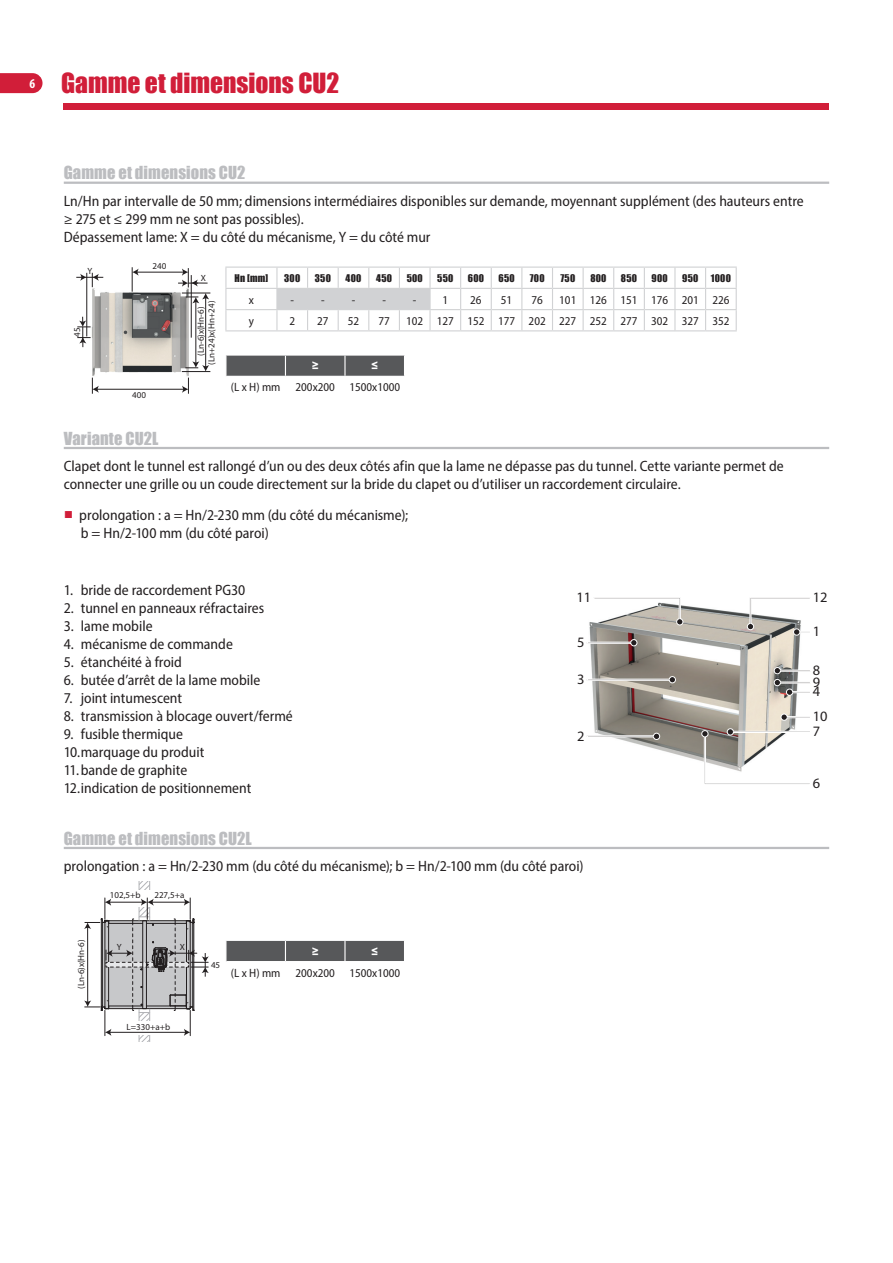
<style>
.page{position:relative;width:893px;height:1263px;background:#fff}
.page>*{position:absolute;margin:0;border:0;box-sizing:border-box;transform-origin:0 0}
.t1{font:25.5px "Impact";color:#d11e39}
.t2{font:16.5px "Impact";letter-spacing:.005em;color:#bcbdc0}
.t3{font:semi-condensed 15px/18px "Myriad Pro";color:#231f20}
.t4{font:14.4px/11.9px "Myriad Pro";color:#231f20}
.t5{font:semi-condensed 12px "Myriad Pro";color:#231f20}
.t6{font:12px "Impact";color:#fff}
.t7{font:9.75px "Impact";letter-spacing:.025em;color:#231f20}
.t8{font:9px/10.6px "Myriad Pro";color:#231f20;text-align:center}
.s1{font-family:"Lucida Sans Unicode";font-stretch:normal;font-size:12px;color:#d11e39}
</style>
<div class="page">
<div style="left:64px;top:103px;width:765px;height:6px;background:#d11e39"></div>
<svg style="left:0;top:73px;width:43px;height:20px"></svg>
<hr style="left:64px;top:182px;width:765px;height:2px;background:#bcbdc0">
<hr style="left:64px;top:447px;width:765px;height:2px;background:#bcbdc0">
<hr style="left:64px;top:847px;width:765px;height:2px;background:#bcbdc0">
<img style="left:82px;top:278px;width:129px;height:108px">
<hr style="left:196px;top:301px;width:1px;height:62px;background:#231f20">
<hr style="left:191px;top:275px;width:1px;height:63px;background:#231f20">
<svg style="left:76px;top:273px;width:27px;height:14px"></svg>
<hr style="left:87px;top:273px;width:1px;height:63px;background:#231f20">
<svg style="left:77px;top:317px;width:14px;height:30px"></svg>
<hr style="left:97px;top:389px;width:87px;height:1px;background:#231f20">
<svg style="left:92px;top:378px;width:7px;height:16px"></svg>
<svg style="left:182px;top:378px;width:7px;height:16px"></svg>
<hr style="left:137px;top:272px;width:47px;height:1px;background:#231f20">
<svg style="left:132px;top:267px;width:7px;height:25px"></svg>
<svg style="left:178px;top:268px;width:30px;height:19px"></svg>
<hr style="left:205px;top:298px;width:1px;height:69px;background:#231f20">
<svg style="left:182px;top:361px;width:28px;height:11px"></svg>
<svg style="left:182px;top:293px;width:28px;height:10px"></svg>
<svg style="left:225px;top:267px;width:512px;height:63px"></svg>
<hr style="left:225px;top:330px;width:52px;height:1px;background:#d1d2d4">
<hr style="left:277px;top:330px;width:31px;height:1px;background:#d1d2d4">
<hr style="left:308px;top:330px;width:30px;height:1px;background:#d1d2d4">
<hr style="left:338px;top:330px;width:31px;height:1px;background:#d1d2d4">
<hr style="left:369px;top:330px;width:30px;height:1px;background:#d1d2d4">
<hr style="left:399px;top:330px;width:31px;height:1px;background:#d1d2d4">
<hr style="left:430px;top:330px;width:31px;height:1px;background:#d1d2d4">
<hr style="left:461px;top:330px;width:30px;height:1px;background:#d1d2d4">
<hr style="left:491px;top:330px;width:31px;height:1px;background:#d1d2d4">
<hr style="left:522px;top:330px;width:30px;height:1px;background:#d1d2d4">
<hr style="left:552px;top:330px;width:31px;height:1px;background:#d1d2d4">
<hr style="left:583px;top:330px;width:31px;height:1px;background:#d1d2d4">
<hr style="left:614px;top:330px;width:30px;height:1px;background:#d1d2d4">
<hr style="left:644px;top:330px;width:31px;height:1px;background:#d1d2d4">
<hr style="left:675px;top:330px;width:31px;height:1px;background:#d1d2d4">
<hr style="left:706px;top:330px;width:31px;height:1px;background:#d1d2d4">
<svg style="left:226px;top:355px;width:179px;height:21px;background:#616264"></svg>
<img style="left:586px;top:597px;width:224px;height:177px">
<div style="left:631px;top:639px;width:6px;height:7px;background:#231f20;border-radius:3px"></div>
<div style="left:631px;top:639px;width:6px;height:7px;border:1px solid #fff;border-radius:3px"></div>
<div style="left:669px;top:676px;width:6px;height:7px;background:#231f20;border-radius:3px"></div>
<div style="left:669px;top:676px;width:7px;height:7px;border:1px solid #fff;border-radius:3px"></div>
<div style="left:653px;top:733px;width:7px;height:6px;background:#231f20;border-radius:3px"></div>
<div style="left:653px;top:733px;width:7px;height:7px;border:1px solid #fff;border-radius:3px"></div>
<div style="left:793px;top:629px;width:7px;height:6px;background:#231f20;border-radius:3px"></div>
<div style="left:793px;top:629px;width:7px;height:6px;border:1px solid #fff;border-radius:3px"></div>
<div style="left:774px;top:667px;width:6px;height:7px;background:#231f20;border-radius:3px"></div>
<div style="left:774px;top:667px;width:7px;height:7px;border:1px solid #fff;border-radius:3px"></div>
<div style="left:774px;top:679px;width:6px;height:7px;background:#231f20;border-radius:3px"></div>
<div style="left:774px;top:679px;width:7px;height:7px;border:1px solid #fff;border-radius:3px"></div>
<div style="left:786px;top:689px;width:7px;height:6px;background:#231f20;border-radius:3px"></div>
<div style="left:786px;top:689px;width:7px;height:6px;border:1px solid #fff;border-radius:3px"></div>
<svg style="left:781px;top:714px;width:6px;height:6px"></svg>
<div style="left:727px;top:728px;width:7px;height:7px;border:1px solid #fff;border-radius:3px"></div>
<div style="left:747px;top:623px;width:7px;height:7px;background:#231f20;border-radius:3px"></div>
<div style="left:747px;top:623px;width:7px;height:7px;border:1px solid #fff;border-radius:3px"></div>
<div style="left:676px;top:618px;width:7px;height:7px;border:1px solid #fff;border-radius:3px"></div>
<div style="left:701px;top:730px;width:7px;height:7px;border:1px solid #fff;border-radius:3px"></div>
<svg style="left:84px;top:882px;width:125px;height:159px"></svg>
<svg style="left:226px;top:940px;width:178px;height:22px;background:#67686a"></svg>
<h1 class="t1" style="left:30px;top:63px;width:311px"><sup>6</sup> Gamme et dimensions CU2</h1>
<p class="t2" style="left:64px;top:160px;width:183px">Gamme et dimensions CU2</p>
<p class="t3" style="left:64px;top:192px;width:741px">Ln/Hn par intervalle de 50 mm; dimensions intermédiaires disponibles sur demande, moyennant supplément (des hauteurs entre ≥ 275 et ≤ 299 mm ne sont pas possibles).<br>Dépassement lame: X = du côté du mécanisme, Y = du côté mur</p>
<p class="t8" style="left:88px;top:266px;width:6px">Y</p>
<p class="t8" style="left:201px;top:273px;width:7px">X</p>
<p class="t8" style="left:153px;top:261px;width:15px">240</p>
<p class="t7" style="left:235px;top:270px;width:35px">Hn [mm]</p>
<p class="t7" style="left:284px;top:270px;width:18px">300</p>
<p class="t7" style="left:315px;top:270px;width:18px">350</p>
<p class="t7" style="left:346px;top:270px;width:17px">400</p>
<p class="t7" style="left:376px;top:270px;width:17px">450</p>
<p class="t7" style="left:407px;top:270px;width:18px">500</p>
<p class="t7" style="left:437px;top:270px;width:18px">550</p>
<p class="t7" style="left:468px;top:270px;width:18px">600</p>
<p class="t7" style="left:498px;top:270px;width:18px">650</p>
<p class="t7" style="left:530px;top:270px;width:16px">700</p>
<p class="t7" style="left:560px;top:270px;width:16px">750</p>
<p class="t7" style="left:590px;top:270px;width:18px">800</p>
<p class="t7" style="left:621px;top:270px;width:18px">850</p>
<p class="t7" style="left:652px;top:270px;width:18px">900</p>
<p class="t7" style="left:682px;top:270px;width:18px">950</p>
<p class="t7" style="left:711px;top:270px;width:22px">1000</p>
<p class="t5" style="left:249px;top:292px;width:7px">x</p>
<p class="t5" style="left:290px;top:292px;width:36px">- -</p>
<p class="t5" style="left:352px;top:292px;width:36px">- -</p>
<p class="t5" style="left:413px;top:292px;width:37px">- 1</p>
<p class="t5" style="left:470px;top:292px;width:13px">26</p>
<p class="t5" style="left:501px;top:292px;width:13px">51</p>
<p class="t5" style="left:531px;top:292px;width:13px">76</p>
<p class="t5" style="left:559px;top:292px;width:172px">101 126 151 176 201 226</p>
<p class="t5" style="left:249px;top:313px;width:7px">y</p>
<p class="t5" style="left:289px;top:313px;width:7px">2</p>
<p class="t5" style="left:317px;top:313px;width:13px">27</p>
<p class="t5" style="left:348px;top:313px;width:13px">52</p>
<p class="t5" style="left:378px;top:313px;width:13px">77</p>
<p class="t5" style="left:406px;top:313px;width:325px">102 127 152 177 202 227 252 277 302 327 352</p>
<p class="t6" style="left:312px;top:356px;width:8px">≥</p>
<p class="t6" style="left:372px;top:356px;width:8px">≤</p>
<p class="t5" style="left:231px;top:380px;width:51px">(L x H) mm</p>
<p class="t5" style="left:296px;top:380px;width:106px">200x200 1500x1000</p>
<p class="t8" style="left:195px;top:365px;width:65px;rotate:-90deg">(Ln-6)x(Hn-6) (Ln+24)x(Hn+24)</p>
<p class="t8" style="left:72px;top:337px;width:11px;rotate:-90deg">45</p>
<p class="t8" style="left:132px;top:390px;width:15px">400</p>
<p class="t2" style="left:64px;top:425px;width:96px">Variante CU2L</p>
<p class="t3" style="left:64px;top:457px;width:721px">Clapet dont le tunnel est rallongé d’un ou des deux côtés afin que la lame ne dépasse pas du tunnel. Cette variante permet de connecter une grille ou un coude directement sur la bride du clapet ou d’utiliser un raccordement circulaire.</p>
<p class="t3" style="left:81px;top:505px;width:329px;text-indent:-17px"><span class="s1">∎</span> prolongation : a = Hn/2-230 mm (du côté du mécanisme); b = Hn/2-100 mm (du côté paroi)</p>
<p class="t3" style="left:64px;top:580px;width:183px">1. bride de raccordement PG30</p>
<p class="t3" style="left:64px;top:598px;width:202px">2. tunnel en panneaux réfractaires</p>
<p class="t3" style="left:64px;top:616px;width:90px">3. lame mobile</p>
<p class="t3" style="left:64px;top:634px;width:171px">4. mécanisme de commande</p>
<p class="t3" style="left:64px;top:652px;width:120px">5. étanchéité à froid</p>
<p class="t3" style="left:64px;top:670px;width:198px">6. butée d’arrêt de la lame mobile</p>
<p class="t3" style="left:64px;top:688px;width:120px">7. joint intumescent</p>
<p class="t3" style="left:64px;top:706px;width:231px">8. transmission à blocage ouvert/fermé</p>
<p class="t3" style="left:64px;top:724px;width:189px">9. fusible thermique<br>10.marquage du produit<br>11.bande de graphite<br>12.indication de positionnement</p>
<p class="t4" style="left:576px;top:591px;width:16px">11</p>
<p class="t4" style="left:813px;top:591px;width:16px">12</p>
<p class="t4" style="left:577px;top:636px;width:9px">5</p>
<p class="t4" style="left:577px;top:673px;width:9px">3</p>
<p class="t4" style="left:577px;top:729px;width:9px">2</p>
<p class="t4" style="left:813px;top:625px;width:9px">1</p>
<p class="t4" style="left:813px;top:664px;width:9px">8<br>9</p>
<p class="t4" style="left:813px;top:679px;width:16px;line-height:25px">4<br>10</p>
<p class="t4" style="left:813px;top:725px;width:9px">7</p>
<p class="t4" style="left:813px;top:777px;width:9px">6</p>
<p class="t2" style="left:64px;top:825px;width:190px">Gamme et dimensions CU2L</p>
<p class="t3" style="left:64px;top:857px;width:521px">prolongation : a = Hn/2-230 mm (du côté du mécanisme); b = Hn/2-100 mm (du côté paroi)</p>
<p class="t8" style="left:110px;top:889px;width:32px">102,5+b</p>
<p class="t8" style="left:154px;top:889px;width:32px">227,5+a</p>
<p class="t8" style="left:76px;top:989px;width:51px;rotate:-90deg">(Ln-6)x(Hn-6)</p>
<p class="t6" style="left:312px;top:942px;width:8px">≥</p>
<p class="t6" style="left:372px;top:942px;width:8px">≤</p>
<p class="t8" style="left:117px;top:941px;width:6px">Y</p>
<p class="t8" style="left:180px;top:941px;width:7px">X</p>
<p class="t8" style="left:211px;top:959px;width:11px">45</p>
<p class="t5" style="left:231px;top:965px;width:51px">(L x H) mm</p>
<p class="t5" style="left:296px;top:965px;width:106px">200x200 1500x1000</p>
<p class="t8" style="left:127px;top:1021px;width:45px">L=330+a+b</p>
</div>
